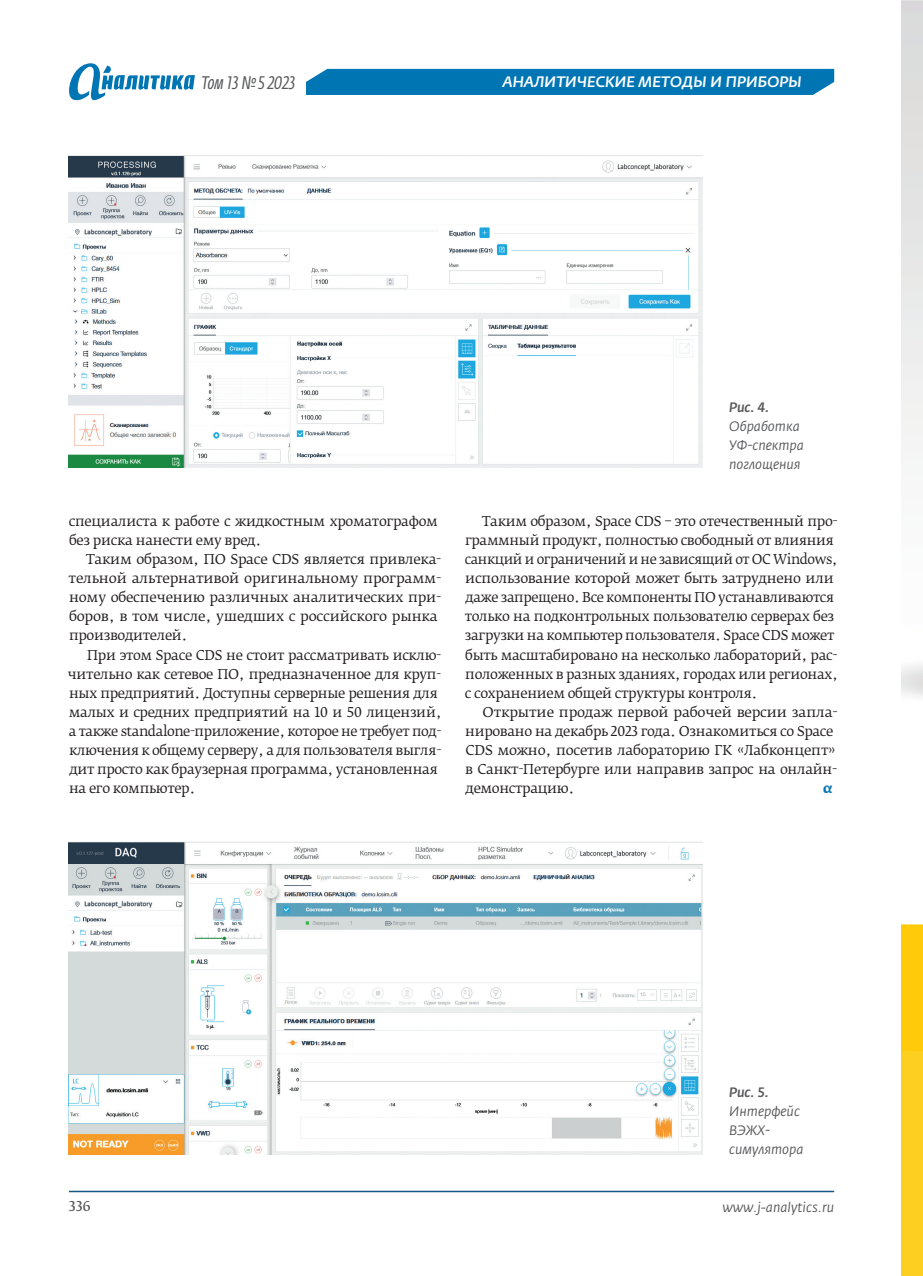
<style>
.page{position:relative;width:923px;height:1276px;background:#fff}
.page>*{position:absolute;margin:0;border:0;box-sizing:border-box;transform-origin:0 0}
.t1{font:italic 18px "Fedra Sans Cond Pro";color:#57585a}
.t2{font:italic 500 15px "Fedra Sans Pro";letter-spacing:.01em;color:#fff}
.t3{font:13.5px/19px "Fedra Serif B Pro";letter-spacing:-.03em;color:#231f20}
.t4{font:italic 13.5px/19px "Fedra Sans Pro";color:#57585a}
.t5{font:italic 500 13.5px "Fedra Sans Pro";color:#57585a}
.t6{font:13.5px "Fedra Serif B Pro";color:#57585a}
.t7{font:700 13.5px "Fedra Serif A Pro";color:#0075b4}
</style>
<div class="page">
<hr style="left:69px;top:1190px;width:765px;height:2px;background:#175887">
<div style="left:306px;top:69px;width:528px;height:26px;background:#0075b4"></div>
<svg style="left:69px;top:63px;width:126px;height:37px"></svg>
<img style="left:69px;top:155px;width:633px;height:312px">
<img style="left:69px;top:841px;width:633px;height:313px">
<img style="left:901px;top:0;width:22px;height:1276px">
<h1 class="t1" style="left:201px;top:71px;width:96px">Том 13 №5 2023</h1>
<p class="t2" style="left:503px;top:72px;width:300px">АНАЛИТИЧЕСКИЕ МЕТОДЫ И ПРИБОРЫ</p>
<p class="t3" style="left:69px;top:512px;width:371px">специалиста к работе с жидкостным хроматографом без риска нанести ему вред.</p>
<p class="t3" style="left:69px;top:550px;width:374px;text-indent:17px">Таким образом, ПО Space CDS является привлека&shy;тельной альтернативой оригинальному программ&shy;ному обеспечению различных аналитических при&shy;боров, в том числе, ушедших с российского рынка производителей.</p>
<p class="t3" style="left:68px;top:645px;width:375px;text-indent:19px">При этом Space CDS не стоит рассматривать исклю&shy;чительно как сетевое ПО, предназначенное для круп&shy;ных предприятий. Доступны серверные решения для малых и средних предприятий на 10 и 50 лицензий, а также standalone-приложение, которое не требует под&shy;ключения к общему серверу, а для пользователя выгля&shy;дит просто как браузерная программа, установленная на его компьютер.</p>
<p class="t5" style="left:729px;top:399px;width:42px">Рис. 4.</p>
<p class="t4" style="left:729px;top:417px;width:76px">Обработка<br>УФ-спектра поглощения</p>
<p class="t3" style="left:465px;top:512px;width:375px;text-indent:17px">Таким образом, Space CDS – это отечественный про&shy;граммный продукт, полностью свободный от влияния санкций и ограничений и не зависящий от ОС Windows, использование которой может быть затруднено или даже запрещено. Все компоненты ПО устанавливаются только на подконтрольных пользователю серверах без загрузки на компьютер пользователя. Space CDS может быть масштабировано на несколько лабораторий, рас&shy;положенных в разных зданиях, городах или регионах, с сохранением общей структуры контроля.</p>
<p class="t3" style="left:465px;top:702px;width:374px;text-indent:17px">Открытие продаж первой рабочей версии запла&shy;нировано на декабрь 2023 года. Ознакомиться со Space CDS можно, посетив лабораторию ГК «Лабконцепт» в Санкт-Петербурге или направив запрос на онлайн&shy;демонстрацию.</p>
<p class="t7" style="left:823px;top:779px;width:11px">α</p>
<p class="t5" style="left:729px;top:1084px;width:41px">Рис. 5.</p>
<p class="t4" style="left:729px;top:1102px;width:76px">Интерфейс<br>ВЭЖХ&shy;симулятора</p>
<p class="t6" style="left:69px;top:1198px;width:23px">336</p>
<p class="t4" style="left:722px;top:1197px;width:113px">www.j-analytics.ru</p>
</div>
